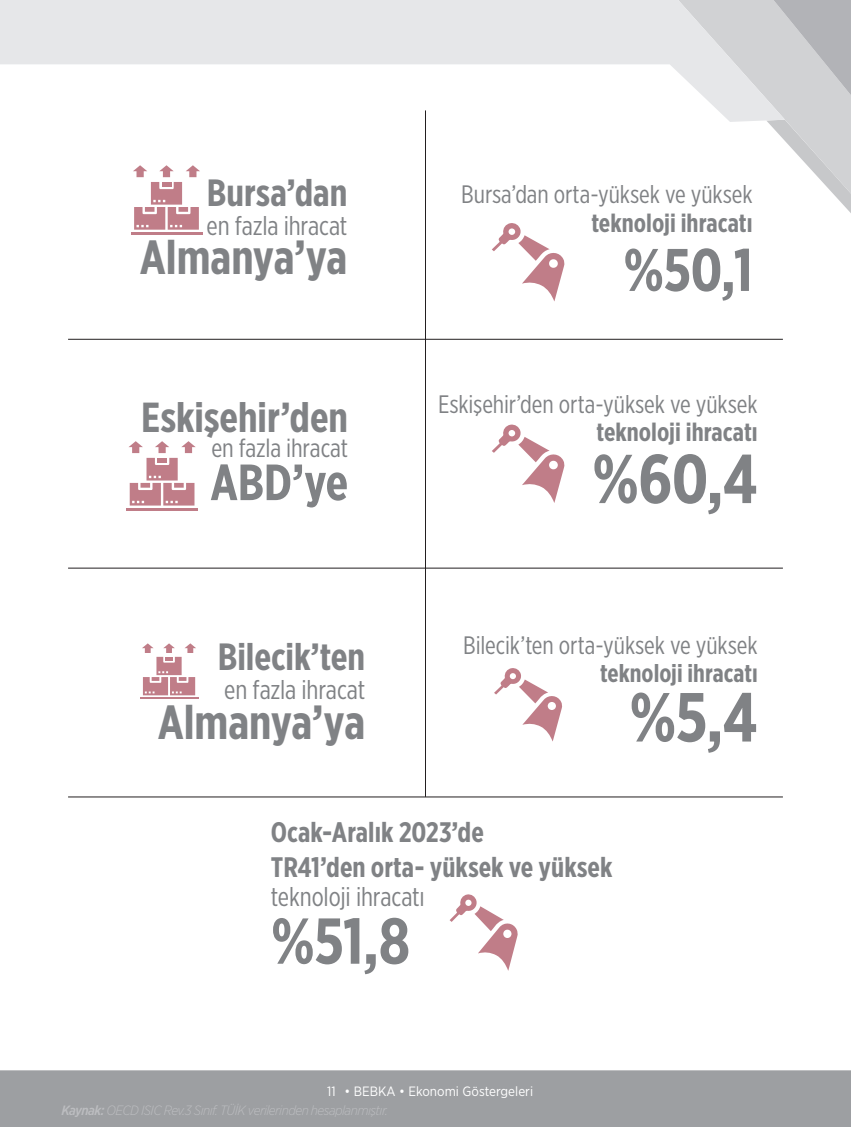
<style>
.page{position:relative;width:851px;height:1127px;background:#fff}
.page>*{position:absolute;margin:0;border:0;box-sizing:border-box;transform-origin:0 0}
.t1{font:700 69.3px "Gotham X Narrow";color:#808285}
.t2{font:700 69px "Gotham X Narrow";color:#808285}
.t3{font:700 64.65px "Gotham X Narrow";color:#808285}
.t4{font:700 60px "Gotham X Narrow";color:#808285}
.t5{font:700 50.85px "Gotham X Narrow";color:#808285}
.t6{font:700 47.85px "Gotham X Narrow";letter-spacing:-.005em;color:#808285}
.t7{font:700 42px "Gotham X Narrow";color:#808285}
.t8{font:700 37.95px "Gotham X Narrow";color:#808285}
.t9{font:700 28.2px/35.4px "Gotham X Narrow";color:#808285}
.t10{font:26.55px "Gotham X Narrow";letter-spacing:-.005em;color:#808285}
.t11{font:700 25.8px "Gotham X Narrow";color:#808285}
.t12{font:25.8px "Gotham X Narrow";letter-spacing:-.005em;color:#808285}
.t13{font:25.2px "Gotham X Narrow";letter-spacing:-.005em;color:#808285}
.t14{font:700 25.2px "Gotham X Narrow";color:#808285}
.t15{font:13.5px "Gotham Narrow";color:#fff}
</style>
<div class="page">
<svg style="left:768px;top:0;width:82px;height:212px"></svg>
<svg style="left:0;top:0;width:784px;height:122px;fill:#e6e7e9"></svg>
<div style="left:0;top:1070px;width:850px;height:57px;background:#9d9fa2"></div>
<hr style="left:425px;top:110px;width:1px;height:687px;background:#231f20">
<hr style="left:68px;top:339px;width:714px;height:1px;background:#231f20">
<hr style="left:68px;top:797px;width:714px;height:1px;background:#231f20">
<hr style="left:68px;top:568px;width:714px;height:1px;background:#231f20">
<svg style="left:133px;top:165px;width:67px;height:65px"></svg>
<hr style="left:130px;top:232px;width:72px;height:2px;background:#c07d88">
<svg style="left:142px;top:643px;width:54px;height:52px"></svg>
<hr style="left:140px;top:697px;width:58px;height:2px;background:#c07d88">
<svg style="left:492px;top:223px;width:72px;height:78px"></svg>
<svg style="left:492px;top:424px;width:72px;height:79px"></svg>
<svg style="left:494px;top:668px;width:68px;height:73px"></svg>
<svg style="left:449px;top:894px;width:69px;height:77px"></svg>
<svg style="left:129px;top:441px;width:67px;height:64px"></svg>
<hr style="left:126px;top:508px;width:72px;height:2px;background:#c07d88">
<h3 class="t8" style="left:207px;top:169px;width:142px">Bursa’dan</h3>
<p class="t10" style="left:206px;top:209px;width:142px">en fazla ihracat</p>
<h3 class="t6" style="left:140px;top:228px;width:209px">Almanya’ya</h3>
<h3 class="t7" style="left:141px;top:391px;width:208px">Eskişehir’den</h3>
<p class="t12" style="left:211px;top:433px;width:138px">en fazla ihracat</p>
<h3 class="t5" style="left:210px;top:451px;width:139px">ABD’ye</h3>
<h3 class="t8" style="left:218px;top:634px;width:149px">Bilecik’ten</h3>
<p class="t10" style="left:224px;top:674px;width:142px">en fazla ihracat</p>
<h3 class="t6" style="left:158px;top:693px;width:209px">Almanya’ya</h3>
<p class="t13" style="left:461px;top:180px;width:293px">Bursa’dan orta-yüksek ve yüksek</p>
<p class="t11" style="left:591px;top:207px;width:163px">teknoloji ihracatı</p>
<h3 class="t4" style="left:623px;top:233px;width:131px">%50,1</h3>
<p class="t13" style="left:438px;top:389px;width:321px">Eskişehir’den orta-yüksek ve yüksek</p>
<p class="t11" style="left:596px;top:416px;width:163px">teknoloji ihracatı</p>
<h2 class="t2" style="left:592px;top:436px;width:167px">%60,4</h2>
<p class="t13" style="left:463px;top:630px;width:296px">Bilecik’ten orta-yüksek ve yüksek</p>
<p class="t14" style="left:600px;top:658px;width:159px">teknoloji ihracatı</p>
<h1 class="t1" style="left:629px;top:674px;width:130px">%5,4</h1>
<p class="t9" style="left:271px;top:814px;width:343px">Ocak-Aralık 2023’de<br>TR41’den orta- yüksek ve yüksek</p>
<p class="t10" style="left:271px;top:881px;width:155px">teknoloji ihracatı</p>
<h3 class="t3" style="left:271px;top:901px;width:141px">%51,8</h3>
<p class="t15" style="left:327px;top:1083px;width:207px">11 • BEBKA • Ekonomi Göstergeleri</p>
</div>
